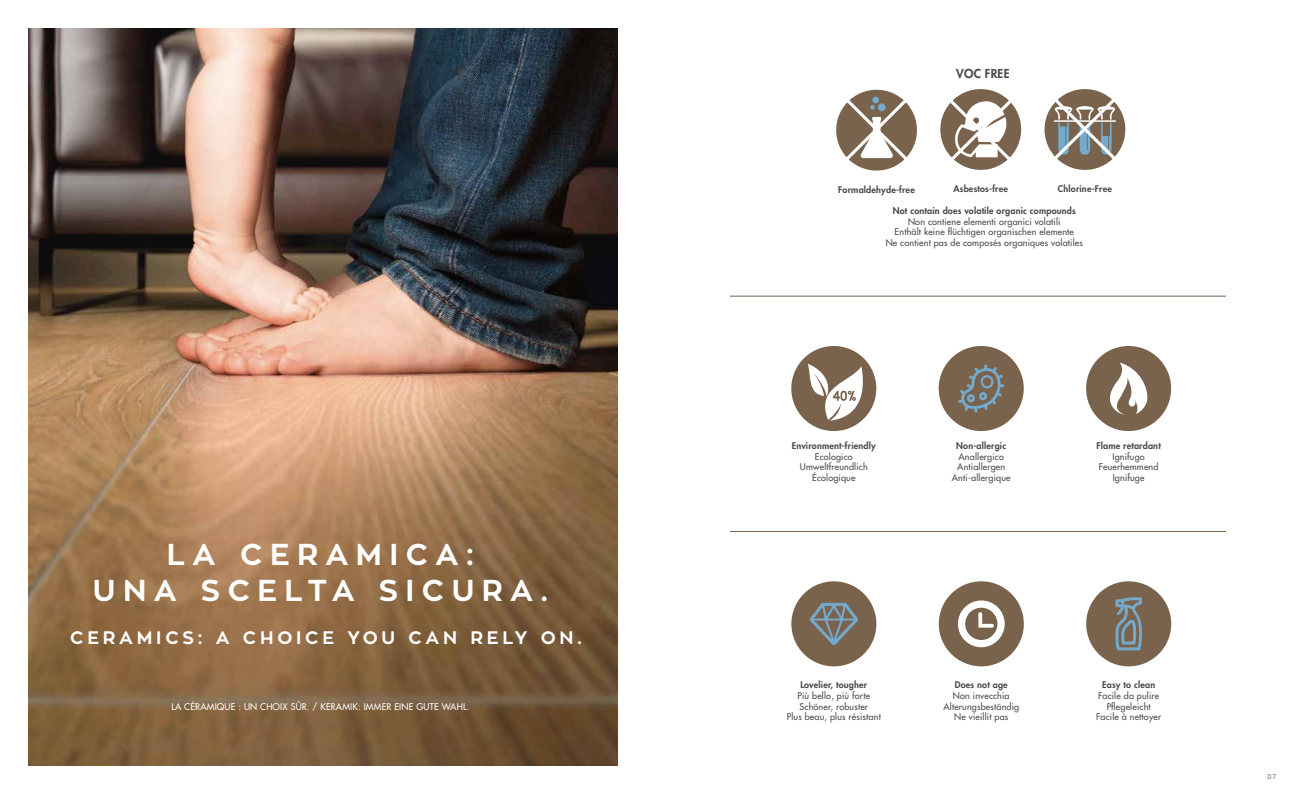
<style>
.page{position:relative;width:1304px;height:794px;background:#fff}
.page>*{position:absolute;margin:0;border:0;box-sizing:border-box;transform-origin:0 0}
.t1{font:700 30px/36px "Zona Pro";letter-spacing:.25em;color:#fff;text-align:center}
.t2{font:700 18px "Zona Pro";letter-spacing:.21em;color:#fff}
.t3{font:800 12px "Futura Std";letter-spacing:.02em;color:#4a4a49}
.t4{font:500 9px/10.8px "Futura Std";letter-spacing:.02em;color:#4a4a49;text-align:center}
.t5{font:800 9px "Futura Std";letter-spacing:.02em;color:#4a4a49}
.t6{font:500 9px "Futura Std";letter-spacing:.02em;color:#fff}
.t7{font:7px "Helvetica Neue LT Std";color:#7a634d}
</style>
<div class="page">
<img style="left:28px;top:28px;width:590px;height:737px">
<svg style="left:837px;top:91px;width:79px;height:78px"></svg>
<svg style="left:1045px;top:91px;width:79px;height:77px"></svg>
<svg style="left:941px;top:92px;width:79px;height:78px"></svg>
<div style="left:791px;top:346px;width:85px;height:85px;background:#7a634d;border-radius:50%"></div>
<svg style="left:808px;top:364px;width:60px;height:57px"></svg>
<div style="left:939px;top:581px;width:85px;height:85px;background:#7a634d;border-radius:50%"></div>
<svg style="left:958px;top:600px;width:47px;height:47px"></svg>
<div style="left:1086px;top:581px;width:85px;height:85px;background:#7a634d;border-radius:50%"></div>
<svg style="left:1115px;top:597px;width:27px;height:53px"></svg>
<div style="left:1086px;top:346px;width:85px;height:85px;background:#7a634d;border-radius:50%"></div>
<svg style="left:1109px;top:362px;width:39px;height:52px"></svg>
<div style="left:791px;top:581px;width:85px;height:85px;background:#7a634d;border-radius:50%"></div>
<svg style="left:809px;top:603px;width:49px;height:42px"></svg>
<hr style="left:730px;top:296px;width:496px;height:1px;background:#7a634d">
<hr style="left:730px;top:531px;width:496px;height:1px;background:#7a634d">
<div style="left:939px;top:346px;width:85px;height:85px;background:#7a634d;border-radius:50%"></div>
<svg style="left:958px;top:364px;width:47px;height:49px"></svg>
<div style="left:981px;top:375px;width:12px;height:13px;border:2px solid #74aacc;border-radius:50%"></div>
<div style="left:979px;top:392px;width:8px;height:8px;border:3px solid #74aacc;border-radius:50%"></div>
<div style="left:967px;top:394px;width:8px;height:8px;border:3px solid #74aacc;border-radius:50%"></div>
<h1 class="t1" style="left:93px;top:537px;width:456px">LA CERAMICA:<br>UNA SCELTA SICURA.</h1>
<h2 class="t2" style="left:70px;top:626px;width:513px">CERAMICS: A CHOICE YOU CAN RELY ON.</h2>
<p class="t6" style="left:171px;top:701px;width:299px">LA CÉRAMIQUE : UN CHOIX SÛR. / KERAMIK: IMMER EINE GUTE WAHL.</p>
<h3 class="t3" style="left:956px;top:66px;width:55px">VOC FREE</h3>
<p class="t5" style="left:838px;top:183px;width:78px">Formaldehyde-free</p>
<p class="t5" style="left:954px;top:183px;width:56px">Asbestos-free</p>
<p class="t5" style="left:1058px;top:183px;width:55px">Chlorine-Free</p>
<p class="t5" style="left:893px;top:205px;width:184px">Not contain does volatile organic compounds</p>
<p class="t4" style="left:886px;top:216px;width:199px">Non contiene elementi organici volatili<br>Enthält keine flüchtigen organischen elemente<br>Ne contient pas de composés organiques volatiles</p>
<p class="t5" style="left:792px;top:440px;width:86px">Environment-friendly</p>
<p class="t4" style="left:800px;top:451px;width:69px">Ecologico<br>Umweltfreundlich<br>Écologique</p>
<p class="t5" style="left:956px;top:440px;width:51px">Non-allergic</p>
<p class="t4" style="left:952px;top:451px;width:60px">Anallergico<br>Antiallergen<br>Anti-allergique</p>
<p class="t5" style="left:1096px;top:440px;width:66px">Flame retardant</p>
<p class="t4" style="left:1099px;top:451px;width:61px">Ignifugo<br>Feuerhemmend<br>Ignifuge</p>
<p class="t5" style="left:800px;top:679px;width:68px">Lovelier, tougher</p>
<p class="t4" style="left:787px;top:690px;width:96px">Più bello, più forte<br>Schöner, robuster<br>Plus beau, plus résistant</p>
<p class="t5" style="left:955px;top:679px;width:55px">Does not age</p>
<p class="t4" style="left:943px;top:690px;width:77px">Non invecchia<br>Alterungsbeständig<br>Ne vieillit pas</p>
<p class="t5" style="left:1102px;top:679px;width:55px">Easy to clean</p>
<p class="t4" style="left:1096px;top:690px;width:67px">Facile da pulire<br>Pflegeleicht<br>Facile à nettoyer</p>
<p class="t7" style="left:1267px;top:772px;width:11px">07</p>
</div>
